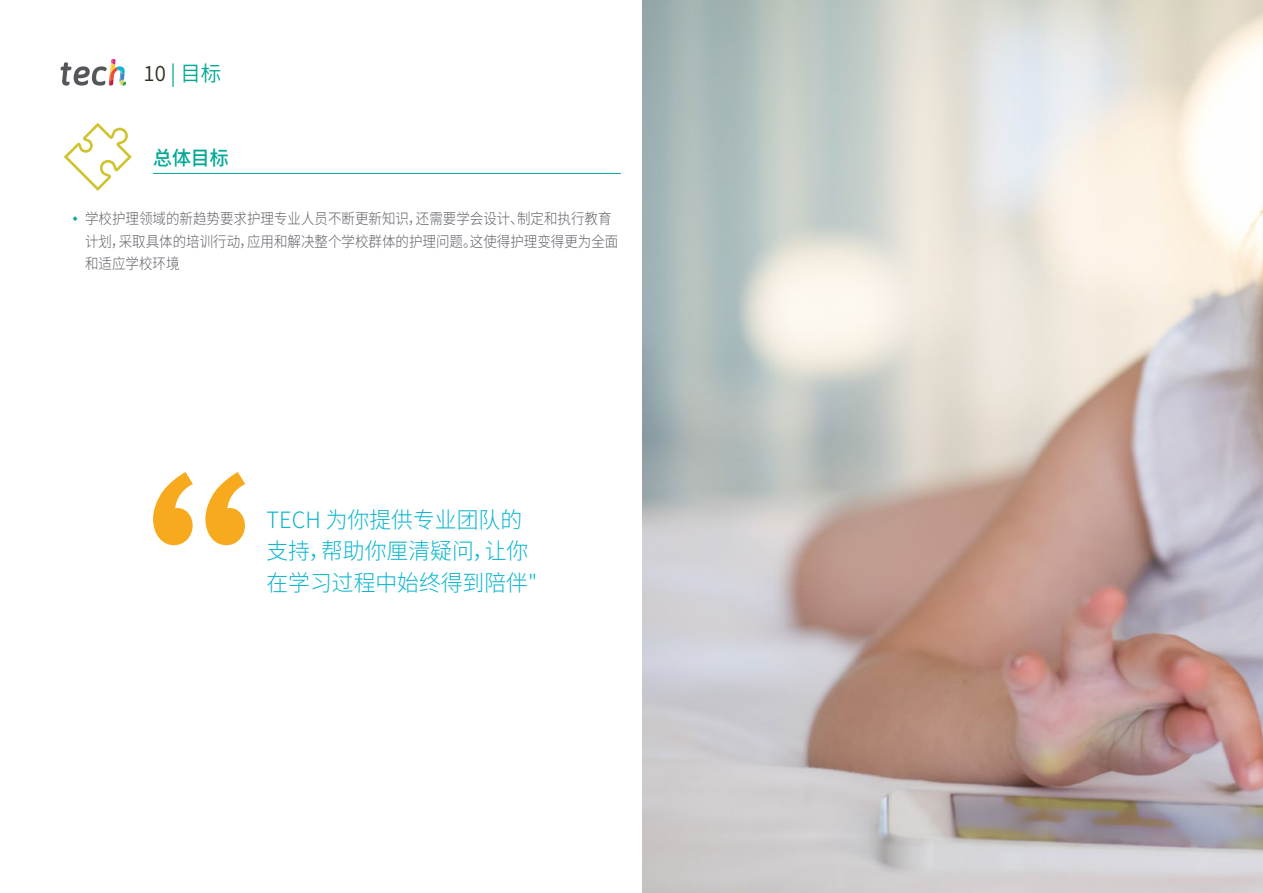
<style>
.page{position:relative;width:1263px;height:893px;background:#fff}
.page>*{position:absolute;margin:0;border:0;box-sizing:border-box;transform-origin:0 0}
.t1{font:300 22.5px/31.5px "Source Han Sans CN";color:#0fb6cf}
.t2{font:21px "Source Han Sans CN";color:#00a996}
.t3{font:500 19.5px "Source Han Sans CN";color:#00a996}
.t4{font:300 15px/22.5px "Source Han Sans CN";color:#61646a;scale:.9 1}
.s1{color:#312e20}
</style>
<div class="page">
<hr style="left:153px;top:173px;width:468px;height:1px;background:#00a996">
<svg style="left:64px;top:123px;width:68px;height:68px"></svg>
<img style="left:642px;top:0;width:621px;height:893px">
<svg style="left:153px;top:472px;width:92px;height:73px"></svg>
<svg style="left:61px;top:59px;width:65px;height:27px"></svg>
<h2 class="t2" style="left:144px;top:61px;width:79px"><span class="s1">10</span> | 目标</h2>
<h3 class="t3" style="left:153px;top:147px;width:77px">总体目标</h3>
<p class="t4" style="left:85px;top:208px;width:594px">学校护理领域的新趋势要求护理专业人员不断更新知识，还需要学会设计、制定和执行教育计划，采取具体的培训行动，应用和解决整个学校群体的护理问题。这使得护理变得更为全面和适应学校环境</p>
<h1 class="t1" style="left:266px;top:504px;width:272px">TECH 为你提供专业团队的支持，帮助你厘清疑问，让你在学习过程中始终得到陪伴"</h1>
</div>
